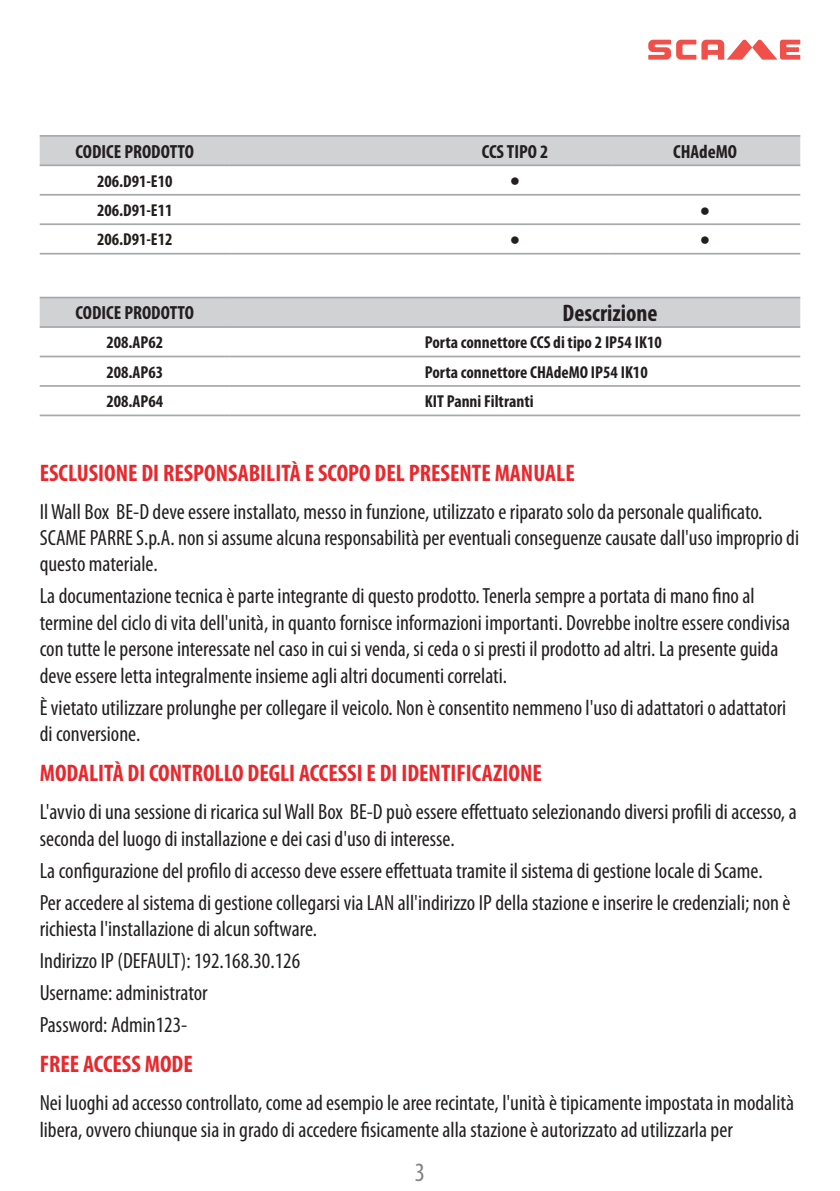
<style>
.page{position:relative;width:840px;height:1191px;background:#fff}
.page>*{position:absolute;margin:0;border:0;box-sizing:border-box;transform-origin:0 0}
.t1{font:condensed 26.4px "Myriad Pro";color:#808285}
.t2{font:700 condensed 24px "Myriad Pro";color:#e9282d}
.t3{font:700 condensed 24px "Myriad Pro";color:#231f20}
.t4{font:condensed 22px/26.4px "Myriad Pro";color:#231f20}
.t5{font:700 condensed 19px "Myriad Pro";color:#231f20}
.t6{font:700 condensed 17.4px "Myriad Pro";color:#231f20}
.t7{font:700 17.4px "Arial";color:#231f20}
</style>
<div class="page">
<svg style="left:648px;top:39px;width:151px;height:21px"></svg>
<div style="left:40px;top:137px;width:759px;height:27px;background:#d1d2d4"></div>
<hr style="left:40px;top:164px;width:190px;height:2px;background:#a8a9ad">
<hr style="left:230px;top:164px;width:190px;height:2px;background:#a8a9ad">
<hr style="left:420px;top:164px;width:189px;height:2px;background:#a8a9ad">
<hr style="left:609px;top:164px;width:190px;height:2px;background:#a8a9ad">
<hr style="left:40px;top:194px;width:190px;height:2px;background:#a8a9ad">
<hr style="left:230px;top:194px;width:190px;height:2px;background:#a8a9ad">
<hr style="left:420px;top:194px;width:189px;height:2px;background:#a8a9ad">
<hr style="left:609px;top:194px;width:190px;height:2px;background:#a8a9ad">
<hr style="left:40px;top:223px;width:190px;height:2px;background:#a8a9ad">
<hr style="left:230px;top:223px;width:190px;height:2px;background:#a8a9ad">
<hr style="left:420px;top:223px;width:189px;height:2px;background:#a8a9ad">
<hr style="left:609px;top:223px;width:190px;height:2px;background:#a8a9ad">
<hr style="left:40px;top:253px;width:190px;height:1px;background:#a8a9ad">
<hr style="left:230px;top:253px;width:190px;height:1px;background:#a8a9ad">
<hr style="left:420px;top:253px;width:189px;height:1px;background:#a8a9ad">
<hr style="left:609px;top:253px;width:190px;height:1px;background:#a8a9ad">
<hr style="left:40px;top:135px;width:190px;height:2px;background:#a8a9ad">
<hr style="left:230px;top:135px;width:190px;height:2px;background:#a8a9ad">
<hr style="left:420px;top:135px;width:189px;height:2px;background:#a8a9ad">
<hr style="left:609px;top:135px;width:190px;height:2px;background:#a8a9ad">
<div style="left:40px;top:298px;width:759px;height:28px;background:#d1d2d4"></div>
<hr style="left:40px;top:326px;width:190px;height:2px;background:#a8a9ad">
<hr style="left:230px;top:326px;width:190px;height:2px;background:#a8a9ad">
<hr style="left:420px;top:326px;width:379px;height:2px;background:#a8a9ad">
<hr style="left:40px;top:356px;width:190px;height:1px;background:#a8a9ad">
<hr style="left:230px;top:356px;width:190px;height:1px;background:#a8a9ad">
<hr style="left:420px;top:356px;width:379px;height:1px;background:#a8a9ad">
<hr style="left:40px;top:385px;width:190px;height:2px;background:#a8a9ad">
<hr style="left:230px;top:385px;width:190px;height:2px;background:#a8a9ad">
<hr style="left:420px;top:385px;width:379px;height:2px;background:#a8a9ad">
<hr style="left:40px;top:414px;width:190px;height:2px;background:#a8a9ad">
<hr style="left:230px;top:414px;width:190px;height:2px;background:#a8a9ad">
<hr style="left:420px;top:414px;width:379px;height:2px;background:#a8a9ad">
<hr style="left:40px;top:297px;width:190px;height:1px;background:#a8a9ad">
<hr style="left:230px;top:297px;width:190px;height:1px;background:#a8a9ad">
<hr style="left:420px;top:297px;width:379px;height:1px;background:#a8a9ad">
<p class="t5" style="left:76px;top:139px;width:120px">CODICE PRODOTTO</p>
<p class="t5" style="left:481px;top:139px;width:68px">CCS TIPO 2</p>
<p class="t5" style="left:672px;top:139px;width:65px">CHAdeMO</p>
<p class="t6" style="left:97px;top:170px;width:77px">206.D91-E10</p>
<p class="t7" style="left:509px;top:168px;width:12px">●</p>
<p class="t6" style="left:97px;top:199px;width:77px">206.D91-E11</p>
<p class="t7" style="left:699px;top:197px;width:12px">●</p>
<p class="t6" style="left:97px;top:229px;width:77px">206.D91-E12</p>
<p class="t7" style="left:509px;top:227px;width:12px">●</p>
<p class="t7" style="left:699px;top:227px;width:12px">●</p>
<p class="t5" style="left:76px;top:301px;width:120px">CODICE PRODOTTO</p>
<p class="t3" style="left:562px;top:298px;width:96px">Descrizione</p>
<p class="t6" style="left:106px;top:331px;width:58px">208.AP62</p>
<p class="t6" style="left:424px;top:331px;width:238px">Porta connettore CCS di tipo 2 IP54 IK10</p>
<p class="t6" style="left:106px;top:361px;width:58px">208.AP63</p>
<p class="t6" style="left:424px;top:361px;width:224px">Porta connettore CHAdeMO IP54 IK10</p>
<p class="t6" style="left:106px;top:390px;width:58px">208.AP64</p>
<p class="t6" style="left:424px;top:390px;width:110px">KIT Panni Filtranti</p>
<p class="t2" style="left:40px;top:458px;width:536px">ESCLUSIONE DI RESPONSABILITÀ E SCOPO DEL PRESENTE MANUALE</p>
<p class="t4" style="left:40px;top:498px;width:760px">Il Wall Box BE-D deve essere installato, messo in funzione, utilizzato e riparato solo da personale qualificato.<br>SCAME PARRE S.p.A. non si assume alcuna responsabilità per eventuali conseguenze causate dall'uso improprio di questo materiale.</p>
<p class="t4" style="left:40px;top:583px;width:751px">La documentazione tecnica è parte integrante di questo prodotto. Tenerla sempre a portata di mano fino al termine del ciclo di vita dell'unità, in quanto fornisce informazioni importanti. Dovrebbe inoltre essere condivisa con tutte le persone interessate nel caso in cui si venda, si ceda o si presti il prodotto ad altri. La presente guida deve essere letta integralmente insieme agli altri documenti correlati.</p>
<p class="t4" style="left:40px;top:694px;width:747px">È vietato utilizzare prolunghe per collegare il veicolo. Non è consentito nemmeno l'uso di adattatori o adattatori di conversione.</p>
<p class="t2" style="left:40px;top:758px;width:503px">MODALITÀ DI CONTROLLO DEGLI ACCESSI E DI IDENTIFICAZIONE</p>
<p class="t4" style="left:40px;top:798px;width:758px">L'avvio di una sessione di ricarica sul Wall Box BE-D può essere effettuato selezionando diversi profili di accesso, a seconda del luogo di installazione e dei casi d'uso di interesse.</p>
<p class="t4" style="left:40px;top:854px;width:752px;line-height:32px">La configurazione del profilo di accesso deve essere effettuata tramite il sistema di gestione locale di Scame.<br>Per accedere al sistema di gestione collegarsi via LAN all'indirizzo IP della stazione e inserire le credenziali; non è</p>
<p class="t4" style="left:40px;top:912px;width:279px;line-height:32px">richiesta l'installazione di alcun software.<br>Indirizzo IP (DEFAULT): 192.168.30.126<br>Username: administrator<br>Password: Admin123-</p>
<p class="t2" style="left:40px;top:1049px;width:154px">FREE ACCESS MODE</p>
<p class="t4" style="left:40px;top:1089px;width:755px">Nei luoghi ad accesso controllato, come ad esempio le aree recintate, l'unità è tipicamente impostata in modalità libera, ovvero chiunque sia in grado di accedere fisicamente alla stazione è autorizzato ad utilizzarla per</p>
<p class="t1" style="left:414px;top:1156px;width:12px">3</p>
</div>
